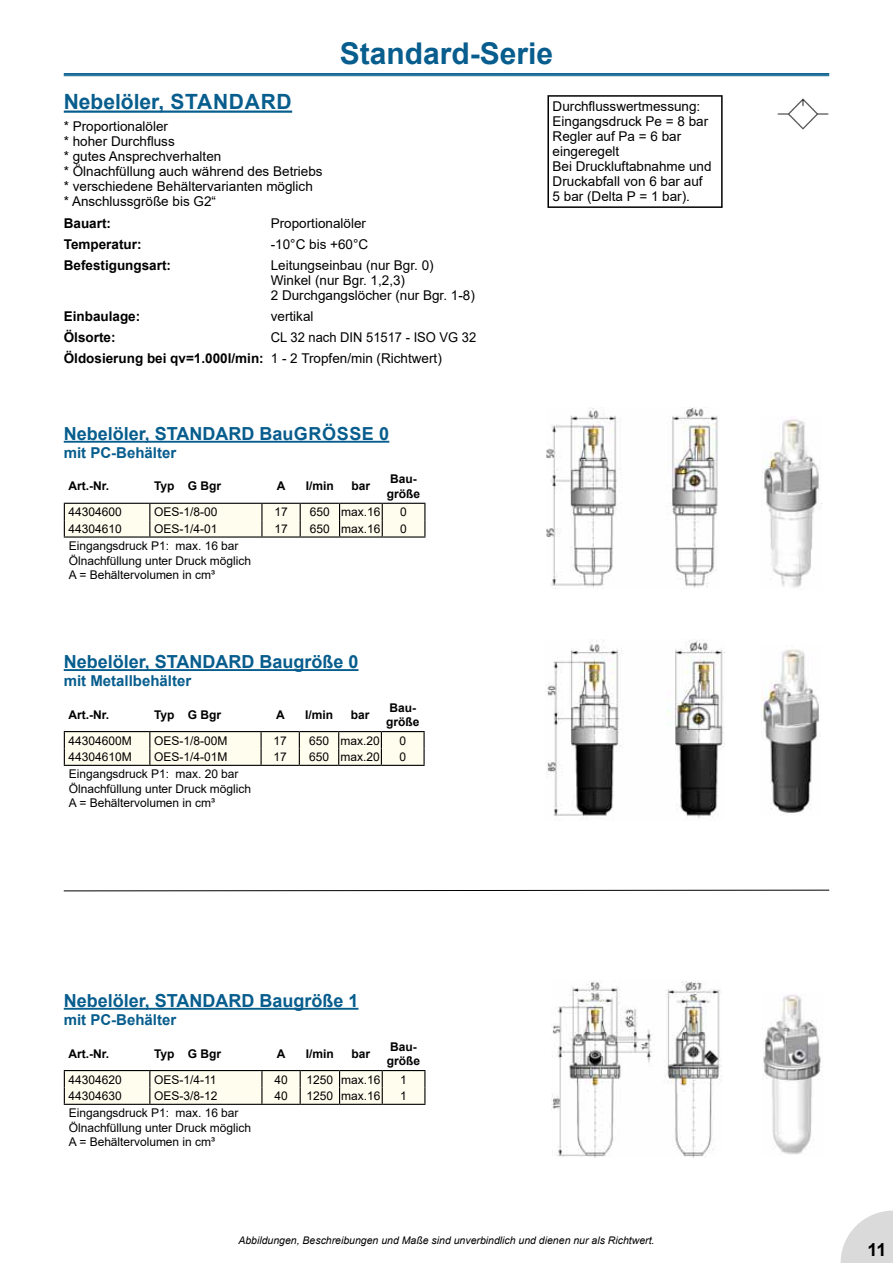
<style>
.page{position:relative;width:893px;height:1263px;background:#fff}
.page>*{position:absolute;margin:0;border:0;box-sizing:border-box;transform-origin:0 0}
.t1{font:700 30px "Arial";color:#075d8d}
.t2{font:700 21px "Arial";color:#075d8d}
.t3{font:700 18px "Arial";color:#075d8d}
.t4{font:700 18px "Arial";color:#000}
.t5{font:700 15px "Arial";color:#075d8d}
.t6{font:13.5px/15px "Arial";color:#000}
.t7{font:13.5px/21px "Arial";color:#000;scale:.96 1}
.t8{font:700 13.5px "Arial";color:#000}
.t9{font:12px/14.4px "Arial";letter-spacing:-.005em;color:#000}
.t10{font:700 12px/14.4px "Arial";color:#000}
.t11{font:italic 10.5px "Arial";color:#000}
.s1{font-weight:700}
</style>
<div class="page">
<hr style="left:64px;top:73px;width:765px;height:1px;background:#075d8d">
<hr style="left:64px;top:74px;width:765px;height:1px;background:#075d8d">
<hr style="left:64px;top:75px;width:765px;height:1px;background:#075d8d">
<svg style="left:841px;top:1210px;width:52px;height:53px"></svg>
<hr style="left:64px;top:111px;width:228px;height:2px;background:#075d8d">
<img style="left:777px;top:98px;width:52px;height:32px">
<div style="left:547px;top:95px;width:176px;height:113px;border:2px solid #000"></div>
<svg style="left:63px;top:889px;width:767px;height:3px"></svg>
<svg style="left:64px;top:1070px;width:361px;height:34px;background:#efeddf"></svg>
<hr style="left:64px;top:1104px;width:86px;height:1px;background:#000">
<hr style="left:150px;top:1104px;width:112px;height:1px;background:#000">
<hr style="left:262px;top:1104px;width:38px;height:1px;background:#000">
<hr style="left:300px;top:1104px;width:40px;height:1px;background:#000">
<hr style="left:340px;top:1104px;width:42px;height:1px;background:#000">
<hr style="left:382px;top:1104px;width:43px;height:1px;background:#000">
<img style="left:763px;top:993px;width:58px;height:162px">
<img style="left:551px;top:980px;width:170px;height:177px">
<hr style="left:64px;top:1008px;width:294px;height:2px;background:#075d8d">
<hr style="left:64px;top:731px;width:86px;height:1px;background:#000">
<hr style="left:150px;top:731px;width:111px;height:1px;background:#000">
<hr style="left:261px;top:731px;width:38px;height:1px;background:#000">
<hr style="left:299px;top:731px;width:40px;height:1px;background:#000">
<hr style="left:339px;top:731px;width:42px;height:1px;background:#000">
<hr style="left:381px;top:731px;width:44px;height:1px;background:#000">
<hr style="left:64px;top:765px;width:86px;height:1px;background:#000">
<hr style="left:150px;top:765px;width:111px;height:1px;background:#000">
<hr style="left:261px;top:765px;width:38px;height:1px;background:#000">
<hr style="left:299px;top:765px;width:40px;height:1px;background:#000">
<hr style="left:339px;top:765px;width:42px;height:1px;background:#000">
<hr style="left:381px;top:765px;width:44px;height:1px;background:#000">
<svg style="left:64px;top:732px;width:361px;height:33px;background:#f6f4e6"></svg>
<hr style="left:64px;top:669px;width:294px;height:2px;background:#075d8d">
<img style="left:546px;top:640px;width:178px;height:179px">
<img style="left:761px;top:649px;width:60px;height:164px">
<hr style="left:64px;top:536px;width:86px;height:2px;background:#000">
<hr style="left:150px;top:536px;width:112px;height:2px;background:#000">
<hr style="left:262px;top:536px;width:38px;height:2px;background:#000">
<hr style="left:300px;top:536px;width:40px;height:2px;background:#000">
<hr style="left:340px;top:536px;width:42px;height:2px;background:#000">
<hr style="left:382px;top:536px;width:43px;height:2px;background:#000">
<svg style="left:64px;top:503px;width:361px;height:34px;background:#efeddf"></svg>
<img style="left:762px;top:419px;width:59px;height:169px">
<img style="left:546px;top:408px;width:172px;height:180px">
<hr style="left:64px;top:441px;width:325px;height:2px;background:#075d8d">
<h1 class="t1" style="left:340px;top:33px;width:215px">Standard-Serie</h1>
<h2 class="t2" style="left:64px;top:87px;width:229px">Nebelöler, STANDARD</h2>
<p class="t6" style="left:64px;top:119px;width:260px">* Proportionalöler<br>* hoher Durchfluss<br>* gutes Ansprechverhalten<br>* Ölnachfüllung auch während des Betriebs * verschiedene Behältervarianten möglich<br>* Anschlussgröße bis G2“</p>
<p class="t8" style="left:64px;top:213px;width:49px">Bauart:</p>
<p class="t6" style="left:271px;top:215px;width:97px">Proportionalöler</p>
<p class="t8" style="left:64px;top:234px;width:79px">Temperatur:</p>
<p class="t6" style="left:271px;top:236px;width:99px">-10°C bis +60°C</p>
<p class="t8" style="left:64px;top:255px;width:109px">Befestigungsart:</p>
<p class="t6" style="left:271px;top:257px;width:206px">Leitungseinbau (nur Bgr. 0)<br>Winkel (nur Bgr. 1,2,3)<br>2 Durchgangslöcher (nur Bgr. 1-8)</p>
<p class="t8" style="left:64px;top:306px;width:78px">Einbaulage:</p>
<p class="t6" style="left:271px;top:308px;width:44px">vertikal</p>
<p class="t8" style="left:64px;top:327px;width:53px">Ölsorte:</p>
<p class="t7" style="left:64px;top:326px;width:431px;text-indent:207px">CL 32 nach DIN 51517 - ISO VG 32<br><span class="s1">Öldosierung bei qv=1.000l/min:</span> 1 - 2 Tropfen/min (Richtwert)</p>
<h3 class="t3" style="left:64px;top:421px;width:245px">Nebelöler, STANDARD Baugrö</h3>
<h3 class="t3" style="left:337px;top:421px;width:54px">SSe 0</h3>
<p class="t5" style="left:64px;top:442px;width:114px">mit PC-Behälter</p>
<p class="t10" style="left:69px;top:479px;width:42px">Art.-Nr.</p>
<p class="t10" style="left:154px;top:479px;width:69px">Typ G Bgr</p>
<p class="t10" style="left:277px;top:479px;width:10px">A</p>
<p class="t10" style="left:306px;top:479px;width:30px">I/min</p>
<p class="t10" style="left:352px;top:479px;width:20px">bar</p>
<p class="t10" style="left:387px;top:472px;width:35px">Bau&shy;größe</p>
<p class="t9" style="left:69px;top:505px;width:55px">44304600</p>
<p class="t9" style="left:154px;top:505px;width:65px">OES-1/8-00</p>
<p class="t9" style="left:274px;top:505px;width:15px">17</p>
<p class="t9" style="left:310px;top:505px;width:72px">650 max.16</p>
<p class="t9" style="left:400px;top:505px;width:8px">0</p>
<p class="t9" style="left:69px;top:521px;width:55px">44304610</p>
<p class="t9" style="left:154px;top:521px;width:65px">OES-1/4-01</p>
<p class="t9" style="left:274px;top:521px;width:15px">17</p>
<p class="t9" style="left:310px;top:521px;width:72px">650 max.16</p>
<p class="t9" style="left:400px;top:521px;width:8px">0</p>
<p class="t9" style="left:69px;top:539px;width:184px">Eingangsdruck P1: max. 16 bar<br>Ölnachfüllung unter Druck möglich<br>A = Behältervolumen in cm³</p>
<h3 class="t3" style="left:64px;top:649px;width:296px">Nebelöler, STANDARD Baugröße 0</h3>
<p class="t5" style="left:64px;top:670px;width:129px">mit Metallbehälter</p>
<p class="t10" style="left:69px;top:707px;width:42px">Art.-Nr.</p>
<p class="t10" style="left:154px;top:707px;width:69px">Typ G Bgr</p>
<p class="t10" style="left:276px;top:707px;width:10px">A</p>
<p class="t10" style="left:305px;top:707px;width:30px">I/min</p>
<p class="t10" style="left:351px;top:707px;width:20px">bar</p>
<p class="t10" style="left:386px;top:700px;width:35px">Bau&shy;größe</p>
<p class="t9" style="left:69px;top:733px;width:65px">44304600M</p>
<p class="t9" style="left:154px;top:733px;width:75px">OES-1/8-00M</p>
<p class="t9" style="left:274px;top:733px;width:15px">17</p>
<p class="t9" style="left:309px;top:733px;width:72px">650 max.20</p>
<p class="t9" style="left:399px;top:733px;width:8px">0</p>
<p class="t9" style="left:69px;top:749px;width:65px">44304610M</p>
<p class="t9" style="left:154px;top:749px;width:75px">OES-1/4-01M</p>
<p class="t9" style="left:274px;top:749px;width:15px">17</p>
<p class="t9" style="left:309px;top:749px;width:72px">650 max.20</p>
<p class="t9" style="left:399px;top:749px;width:8px">0</p>
<p class="t9" style="left:69px;top:767px;width:184px">Eingangsdruck P1: max. 20 bar<br>Ölnachfüllung unter Druck möglich<br>A = Behältervolumen in cm³</p>
<h3 class="t3" style="left:64px;top:988px;width:296px">Nebelöler, STANDARD Baugröße 1</h3>
<p class="t5" style="left:64px;top:1009px;width:114px">mit PC-Behälter</p>
<p class="t10" style="left:69px;top:1047px;width:42px">Art.-Nr.</p>
<p class="t10" style="left:154px;top:1047px;width:69px">Typ G Bgr</p>
<p class="t10" style="left:277px;top:1047px;width:10px">A</p>
<p class="t10" style="left:306px;top:1047px;width:30px">I/min</p>
<p class="t10" style="left:352px;top:1047px;width:20px">bar</p>
<p class="t10" style="left:387px;top:1040px;width:35px">Bau&shy;größe</p>
<p class="t9" style="left:69px;top:1072px;width:55px">44304620</p>
<p class="t9" style="left:154px;top:1072px;width:64px">OES-1/4-11</p>
<p class="t9" style="left:274px;top:1072px;width:15px">40</p>
<p class="t9" style="left:307px;top:1072px;width:76px">1250 max.16</p>
<p class="t9" style="left:400px;top:1072px;width:8px">1</p>
<p class="t9" style="left:69px;top:1088px;width:55px">44304630</p>
<p class="t9" style="left:154px;top:1088px;width:65px">OES-3/8-12</p>
<p class="t9" style="left:274px;top:1088px;width:15px">40</p>
<p class="t9" style="left:307px;top:1088px;width:76px">1250 max.16</p>
<p class="t9" style="left:400px;top:1088px;width:8px">1</p>
<p class="t9" style="left:69px;top:1106px;width:184px">Eingangsdruck P1: max. 16 bar<br>Ölnachfüllung unter Druck möglich<br>A = Behältervolumen in cm³</p>
<p class="t6" style="left:553px;top:99px;width:161px">Durchflusswertmessung:<br>Eingangsdruck Pe = 8 bar<br>Regler auf Pa = 6 bar eingeregelt<br>Bei Druckluftabnahme und<br>Druckabfall von 6 bar auf<br>5 bar (Delta P = 1 bar).</p>
<p class="t11" style="left:238px;top:1233px;width:418px">Abbildungen, Beschreibungen und Maße sind unverbindlich und dienen nur als Richtwert.</p>
<h3 class="t4" style="left:868px;top:1237px;width:21px">11</h3>
</div>
